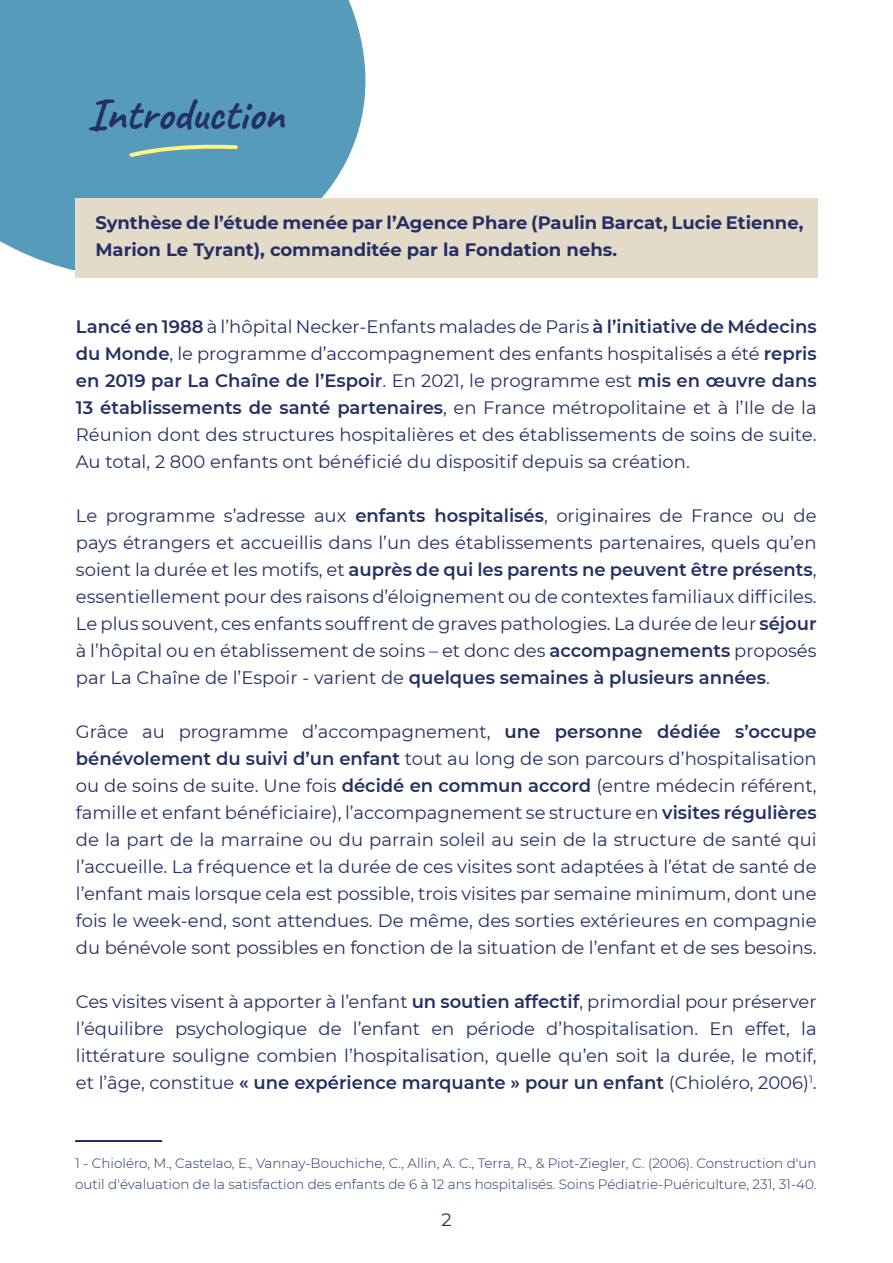
<style>
.page{position:relative;width:893px;height:1263px;background:#fff}
.page>*{position:absolute;margin:0;border:0;box-sizing:border-box;transform-origin:0 0}
.t1{font:700 45px "Caveat";color:#243065}
.Regular{font:18px/27px "Montserrat";color:#243065;text-align:justify}
.Regular-2{font:700 18px/27px "Montserrat";color:#243065}
.Style_de_paragraphe{font:300 13.5px/21px "Montserrat";color:#243065}
.s1{font-weight:600}
</style>
<div class="page">
<div style="left:0;top:0;width:366px;height:271px;background:#569bba"></div>
<div style="left:75px;top:198px;width:743px;height:80px;background:#e3dac7"></div>
<div style="left:75px;top:1140px;width:87px;height:2px;border:2px solid #243065"></div>
<svg style="left:129px;top:145px;width:111px;height:12px"></svg>
<p class="t1" style="left:87px;top:85px;width:199px">Introduction</p>
<p class="Regular-2" style="left:95px;top:208px;width:710px">Synthèse de l’étude menée par l’Agence Phare (Paulin Barcat, Lucie Etienne,<br>Marion Le Tyrant), commanditée par la Fondation nehs.</p>
<p class="Regular" style="left:76px;top:312px;width:742px"><span class="s1">Lancé en 1988</span> à l’hôpital Necker-Enfants malades de Paris <span class="s1">à l’initiative de Médecins du Monde</span>, le programme d’accompagnement des enfants hospitalisés a été <span class="s1">repris en 2019 par La Chaîne de l’Espoir</span>. En 2021, le programme est <span class="s1">mis en œuvre dans 13 établissements de santé partenaires</span>, en France métropolitaine et à l’Ile de la Réunion dont des structures hospitalières et des établissements de soins de suite.<br>Au total, 2 800 enfants ont bénéficié du dispositif depuis sa création.</p>
<p class="Regular" style="left:76px;top:501px;width:742px">Le programme s’adresse aux <span class="s1">enfants hospitalisés</span>, originaires de France ou de pays étrangers et accueillis dans l’un des établissements partenaires, quels qu’en soient la durée et les motifs, et <span class="s1">auprès de qui les parents ne peuvent être présents</span>, essentiellement pour des raisons d’éloignement ou de contextes familiaux difficiles.<br>Le plus souvent, ces enfants souffrent de graves pathologies. La durée de leur <span class="s1">séjour </span>à l’hôpital ou en établissement de soins – et donc des <span class="s1">accompagnements</span> proposés par La Chaîne de l’Espoir - varient de <span class="s1">quelques semaines à plusieurs années</span>.</p>
<p class="Regular" style="left:76px;top:717px;width:742px">Grâce au programme d’accompagnement, <span class="s1">une personne dédiée s’occupe bénévolement du suivi d’un enfant</span> tout au long de son parcours d’hospitalisation ou de soins de suite. Une fois <span class="s1">décidé en commun accord</span> (entre médecin référent, famille et enfant bénéficiaire), l’accompagnement se structure en <span class="s1">visites régulières </span>de la part de la marraine ou du parrain soleil au sein de la structure de santé qui l’accueille. La fréquence et la durée de ces visites sont adaptées à l’état de santé de l’enfant mais lorsque cela est possible, trois visites par semaine minimum, dont une fois le week-end, sont attendues. De même, des sorties extérieures en compagnie du bénévole sont possibles en fonction de la situation de l’enfant et de ses besoins.</p>
<p class="Regular" style="left:76px;top:987px;width:742px">Ces visites visent à apporter à l’enfant <span class="s1">un soutien affectif</span>, primordial pour préserver l’équilibre psychologique de l’enfant en période d’hospitalisation. En effet, la littérature souligne combien l’hospitalisation, quelle qu’en soit la durée, le motif, et l’âge, constitue <span class="s1">« une expérience marquante » pour un enfant</span> (Chioléro, 2006)<sup>1</sup>.</p>
<p class="Style_de_paragraphe" style="left:75px;top:1152px;width:743px">1 - Chioléro, M., Castelao, E., Vannay-Bouchiche, C., Allin, A. C., Terra, R., &amp; Piot-Ziegler, C. (2006). Construction d'un outil d'évaluation de la satisfaction des enfants de 6 à 12 ans hospitalisés. Soins Pédiatrie-Puériculture, 231, 31-40.</p>
<p class="Regular" style="left:441px;top:1206px;width:12px">2</p>
</div>
